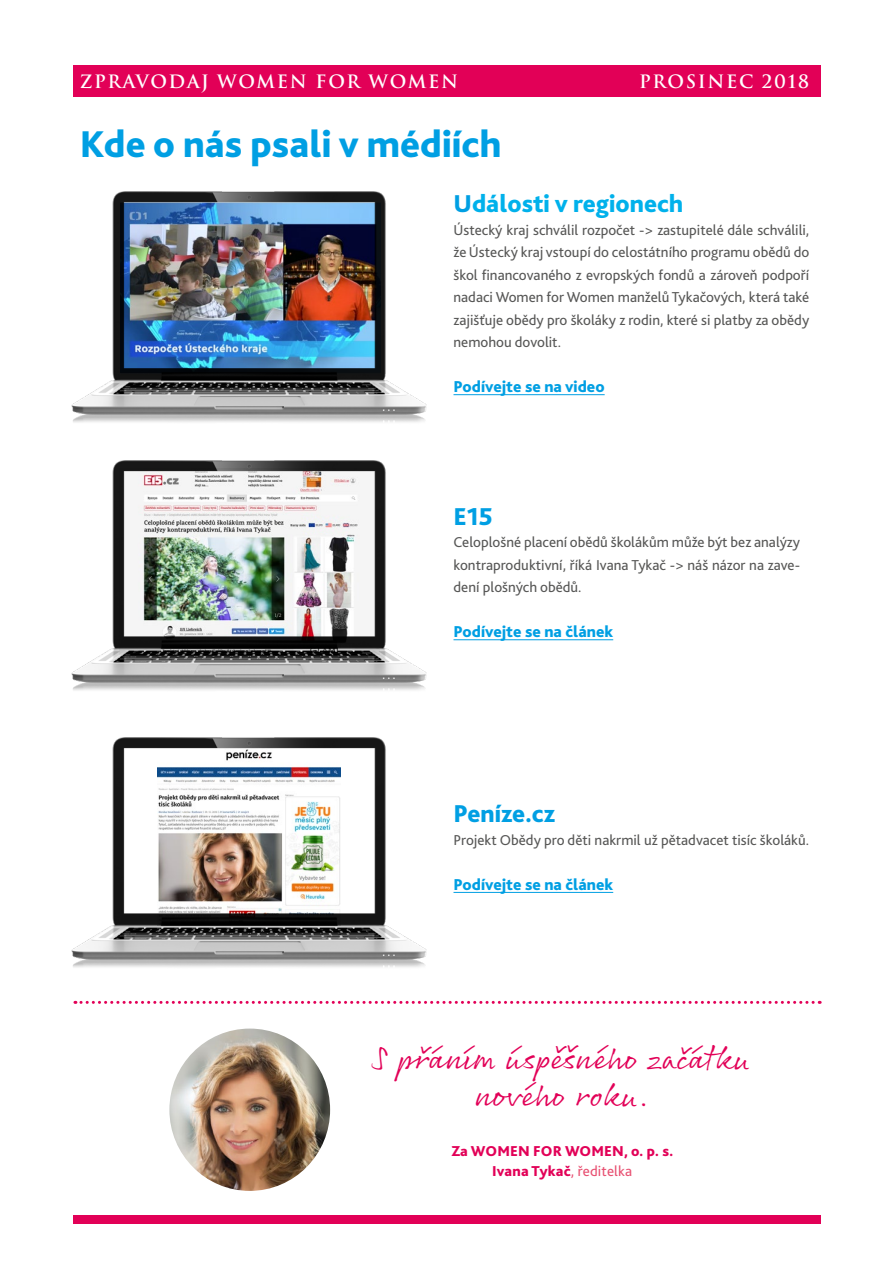
<style>
.page{position:relative;width:893px;height:1263px;background:#fff}
.page>*{position:absolute;margin:0;border:0;box-sizing:border-box;transform-origin:0 0}
.t1{font:800 39px "Bliss 2";color:#009fe3}
.t2{font:33px/37.5px "Rollerscript Smooth";color:#e20057;text-align:center}
.t3{font:800 25.5px "Bliss 2";color:#00b1eb}
.t4{font:800 25.5px "Bliss 2";color:#009fe3}
.t5{font:700 18px "Trajan CE";letter-spacing:.09em;color:#fff}
.t6{font:800 16.5px "Bliss 2";color:#009fe3}
.t7{font:15px/22.5px "Bliss 2";color:#575756;text-align:justify}
.t8{font:800 15px/19.5px "Bliss 2";letter-spacing:.01em;color:#e20057;text-align:center}
.s1{color:#009fe3}
.s2{font-weight:400;color:#e85172}
</style>
<div class="page">
<div style="left:73px;top:65px;width:748px;height:32px;background:#e20057"></div>
<div style="left:73px;top:1215px;width:748px;height:9px;background:#e20057"></div>
<hr style="left:453px;top:394px;width:152px;height:1px;background:#009fe3">
<hr style="left:453px;top:639px;width:160px;height:1px;background:#009fe3">
<hr style="left:453px;top:892px;width:160px;height:1px;background:#009fe3">
<img style="left:71px;top:191px;width:356px;height:232px">
<img style="left:120px;top:200px;width:261px;height:175px">
<img style="left:71px;top:460px;width:356px;height:231px">
<img style="left:71px;top:737px;width:356px;height:231px">
<img style="left:157px;top:745px;width:184px;height:181px">
<svg style="left:75px;top:1001px;width:745px;height:3px"></svg>
<img style="left:169px;top:1028px;width:161px;height:163px">
<img style="left:119px;top:469px;width:261px;height:185px">
<p class="t5" style="left:80px;top:70px;width:380px">ZPRAVODAJ WOMEN FOR WOMEN</p>
<p class="t5" style="left:639px;top:70px;width:172px">PROSINEC 2018</p>
<h1 class="t1" style="left:80px;top:120px;width:423px">Kde o nás psali v médiích</h1>
<h3 class="t3" style="left:453px;top:188px;width:231px"><span class="s1">U</span>dálosti v regionech</h3>
<p class="t7" style="left:453px;top:218px;width:357px">Ústecký kraj schválil rozpočet -&gt; zastupitelé dále schválili, že Ústecký kraj vstoupí do celostátního programu obědů do škol financovaného z evropských fondů a zároveň podpoří nadaci Women for Women manželů Tykačových, která také zajišťuje obědy pro školáky z rodin, které si platby za obědy nemohou dovolit.</p>
<p class="t6" style="left:453px;top:376px;width:153px">Podívejte se na video</p>
<h3 class="t4" style="left:453px;top:500px;width:41px">E15</h3>
<p class="t7" style="left:453px;top:531px;width:348px">Celoplošné placení obědů školákům může být bez analýzy kontraproduktivní, říká Ivana Tykač -&gt; náš názor na zave&shy;dení plošných obědů.</p>
<p class="t6" style="left:453px;top:621px;width:161px">Podívejte se na článek</p>
<h3 class="t4" style="left:453px;top:798px;width:103px">Peníze.cz</h3>
<p class="t7" style="left:453px;top:828px;width:357px">Projekt Obědy pro děti nakrmil už pětadvacet tisíc školáků.</p>
<p class="t6" style="left:453px;top:874px;width:161px">Podívejte se na článek</p>
<h2 class="t2" style="left:375px;top:1037px;width:376px">S přáním úspěšného začátku nového roku.</h2>
<p class="t8" style="left:451px;top:1141px;width:223px">Za WOMEN FOR WOMEN, o. p. s.<br>Ivana Tykač<span class="s2">, ředitelka</span></p>
</div>
